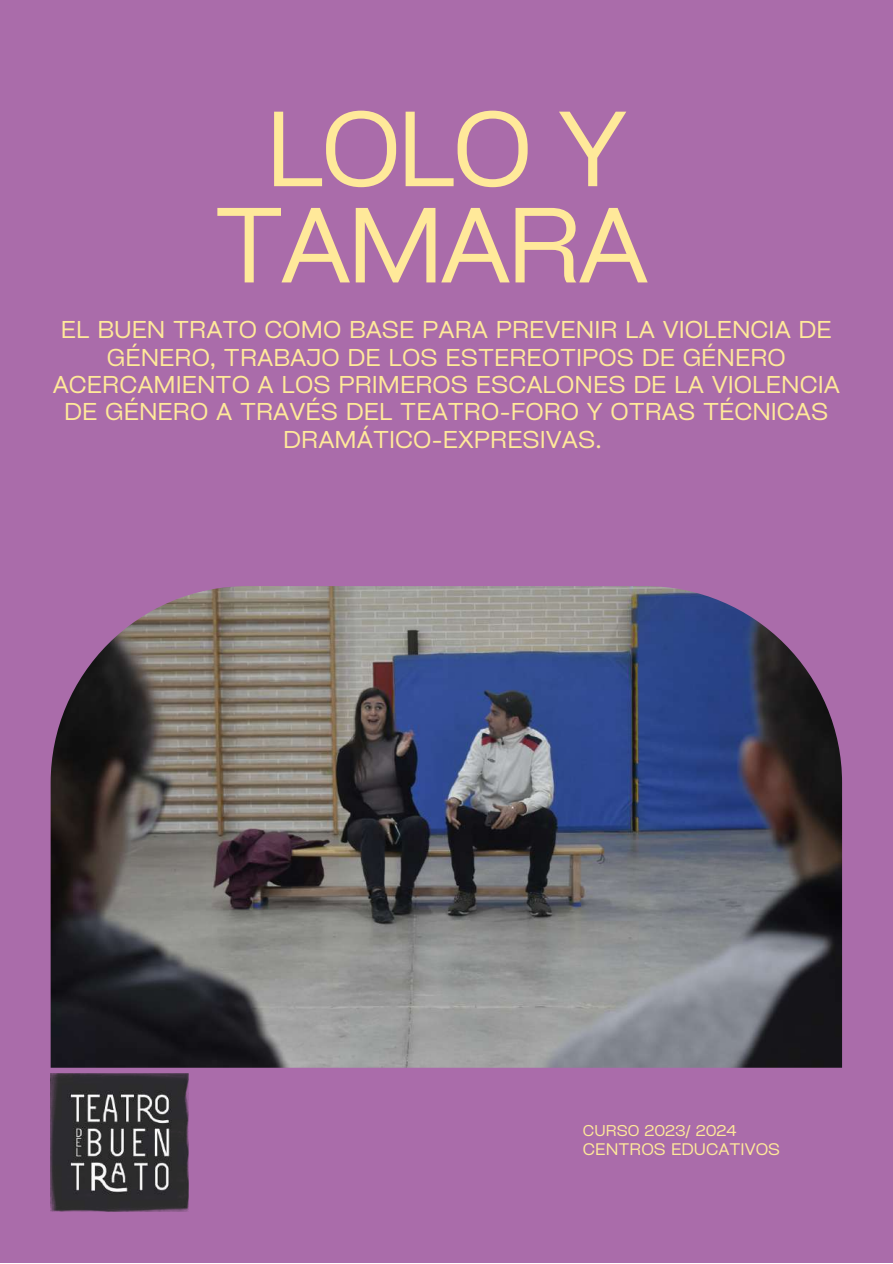
<style>
.page{position:relative;width:893px;height:1264px;background:#fff}
.page>*{position:absolute;margin:0;border:0;box-sizing:border-box;transform-origin:0 0}
.t1{font:102px/96.1px "Cy Grotesk Key";letter-spacing:-.04em;color:#ffe99a;text-align:center}
.t2{font:23.25px/27.3px "Cy Grotesk Key";color:#ffe99a;text-align:center}
.t3{font:16.05px "Cy Grotesk Key";color:#ffe99a}
.t4{font:15px "Cy Grotesk Key";color:#ffe99a}
</style>
<div class="page">
<div style="left:0;top:0;width:892px;height:1262px;background:#aa6caa"></div>
<img style="left:51px;top:586px;width:791px;height:481px">
<img style="left:50px;top:1073px;width:138px;height:138px">
<h1 class="t1" style="left:214px;top:97px;width:436px">LOLO Y<br>TAMARA</h1>
<p class="t2" style="left:53px;top:315px;width:788px">EL BUEN TRATO COMO BASE PARA PREVENIR LA VIOLENCIA DE GÉNERO, TRABAJO DE LOS ESTEREOTIPOS DE GÉNERO ACERCAMIENTO A LOS PRIMEROS ESCALONES DE LA VIOLENCIA DE GÉNERO A TRAVÉS DEL TEATRO-FORO Y OTRAS TÉCNICAS DRAMÁTICO-EXPRESIVAS.</p>
<p class="t4" style="left:583px;top:1121px;width:155px">CURSO 2023/ 2024</p>
<p class="t3" style="left:583px;top:1138px;width:199px">CENTROS EDUCATIVOS</p>
</div>
